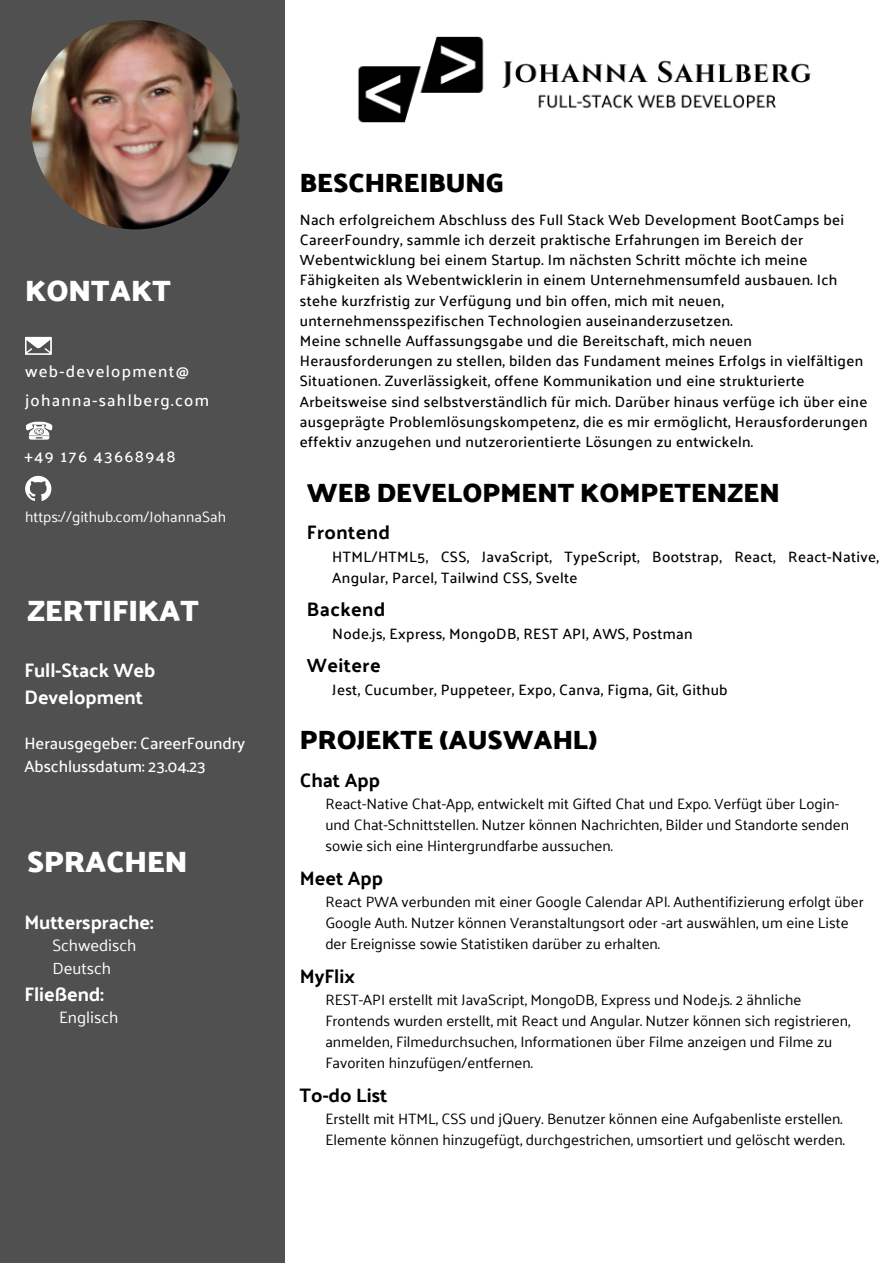
<style>
.page{position:relative;width:893px;height:1264px;background:#fff}
.page>*{position:absolute;margin:0;border:0;box-sizing:border-box;transform-origin:0 0}
.t1{font:700 30px "Palanquin Dark";color:#fff}
.t2{font:700 27px "Palanquin Dark";color:#000}
.t3{font:700 19.5px "Palanquin";letter-spacing:-.005em;color:#fff}
.t4{font:700 19.5px "Palanquin";color:#000}
.t5{font:700 19.5px "Palanquin";letter-spacing:.02em;color:#000}
.t6{font:500 16.5px "Palanquin";letter-spacing:.08em;color:#fff}
.t7{font:500 16.5px "Palanquin";letter-spacing:-.005em;color:#fff}
.t8{font:16.5px "Palanquin";letter-spacing:-.005em;color:#fff}
.t9{font:500 15px/20.2px "Palanquin";letter-spacing:.02em;color:#000}
.t10{font:15px/21px "Palanquin";color:#000}
.t11{font:15px "Palanquin";color:#fff}
</style>
<div class="page">
<div style="left:1px;top:0;width:284px;height:1262px;background:#505050"></div>
<img style="left:31px;top:20px;width:209px;height:209px;border-radius:50%">
<svg style="left:25px;top:337px;width:27px;height:18px"></svg>
<svg style="left:26px;top:421px;width:27px;height:18px"></svg>
<img style="left:358px;top:36px;width:454px;height:87px">
<svg style="left:25px;top:476px;width:26px;height:25px"></svg>
<p class="t1" style="left:25px;top:273px;width:147px">KONTAKT</p>
<p class="t6" style="left:25px;top:361px;width:165px">web-development@</p>
<p class="t6" style="left:25px;top:390px;width:185px">johanna-sahlberg.com</p>
<p class="t6" style="left:24px;top:446px;width:153px">+49 176 43668948</p>
<p class="t11" style="left:25px;top:508px;width:202px">https://github.com/JohannaSah</p>
<p class="t1" style="left:27px;top:593px;width:173px">ZERTIFIKAT</p>
<p class="t3" style="left:24px;top:659px;width:132px">Full-Stack Web</p>
<p class="t3" style="left:24px;top:686px;width:120px">Development</p>
<p class="t7" style="left:24px;top:734px;width:222px">Herausgegeber: CareerFoundry</p>
<p class="t7" style="left:24px;top:756px;width:183px">Abschlussdatum: 23.04.23</p>
<p class="t1" style="left:27px;top:844px;width:162px">SPRACHEN</p>
<p class="t3" style="left:24px;top:910px;width:130px">Muttersprache:</p>
<p class="t8" style="left:52px;top:935px;width:85px">Schwedisch</p>
<p class="t8" style="left:52px;top:958px;width:60px">Deutsch</p>
<p class="t3" style="left:24px;top:982px;width:81px">Fließend:</p>
<p class="t8" style="left:59px;top:1007px;width:61px">Englisch</p>
<p class="t2" style="left:300px;top:167px;width:206px">BESCHREIBUNG</p>
<p class="t9" style="left:300px;top:209px;width:546px">Nach erfolgreichem Abschluss des Full Stack Web Development BootCamps bei CareerFoundry, sammle ich derzeit praktische Erfahrungen im Bereich der Webentwicklung bei einem Startup. Im nächsten Schritt möchte ich meine Fähigkeiten als Webentwicklerin in einem Unternehmensumfeld ausbauen. Ich stehe kurzfristig zur Verfügung und bin offen, mich mit neuen, unternehmensspezifischen Technologien auseinanderzusetzen.</p>
<p class="t9" style="left:300px;top:331px;width:569px">Meine schnelle Auffassungsgabe und die Bereitschaft, mich neuen Herausforderungen zu stellen, bilden das Fundament meines Erfolgs in vielfältigen Situationen. Zuverlässigkeit, offene Kommunikation und eine strukturierte Arbeitsweise sind selbstverständlich für mich. Darüber hinaus verfüge ich über eine ausgeprägte Problemlösungskompetenz, die es mir ermöglicht, Herausforderungen effektiv anzugehen und nutzerorientierte Lösungen zu entwickeln.</p>
<p class="t2" style="left:307px;top:476px;width:474px">WEB DEVELOPMENT KOMPETENZEN</p>
<p class="t5" style="left:307px;top:521px;width:85px">Frontend</p>
<p class="t9" style="left:332px;top:546px;width:548px;line-height:21px">HTML/HTML5, CSS, JavaScript, TypeScript, Bootstrap, React, React-Native,<br>Angular, Parcel, Tailwind CSS, Svelte</p>
<p class="t5" style="left:307px;top:598px;width:80px">Backend</p>
<p class="t9" style="left:332px;top:623px;width:362px">Node.js, Express, MongoDB, REST API, AWS, Postman</p>
<p class="t5" style="left:307px;top:654px;width:75px">Weitere</p>
<p class="t9" style="left:332px;top:679px;width:397px">Jest, Cucumber, Puppeteer, Expo, Canva, Figma, Git, Github</p>
<p class="t2" style="left:300px;top:724px;width:299px">PROJEKTE (AUSWAHL)</p>
<p class="t4" style="left:300px;top:768px;width:82px">Chat App</p>
<p class="t10" style="left:325px;top:793px;width:525px">React-Native Chat-App, entwickelt mit Gifted Chat und Expo. Verfügt über Login&shy;und Chat-Schnittstellen. Nutzer können Nachrichten, Bilder und Standorte senden sowie sich eine Hintergrundfarbe aussuchen.</p>
<p class="t4" style="left:300px;top:866px;width:85px">Meet App</p>
<p class="t10" style="left:325px;top:891px;width:540px">React PWA verbunden mit einer Google Calendar API. Authentifizierung erfolgt über<br>Google Auth. Nutzer können Veranstaltungsort oder -art auswählen, um eine Liste der Ereignisse sowie Statistiken darüber zu erhalten.</p>
<p class="t4" style="left:300px;top:964px;width:57px">MyFlix</p>
<p class="t10" style="left:325px;top:989px;width:526px">REST-API erstellt mit JavaScript, MongoDB, Express und Node.js. 2 ähnliche Frontends wurden erstellt, mit React und Angular. Nutzer können sich registrieren, anmelden, Filmedurchsuchen, Informationen über Filme anzeigen und Filme zu Favoriten hinzufügen/entfernen.</p>
<p class="t4" style="left:300px;top:1083px;width:89px">To-do List</p>
<p class="t10" style="left:325px;top:1108px;width:521px">Erstellt mit HTML, CSS und jQuery. Benutzer können eine Aufgabenliste erstellen.<br>Elemente können hinzugefügt, durchgestrichen, umsortiert und gelöscht werden.</p>
</div>
